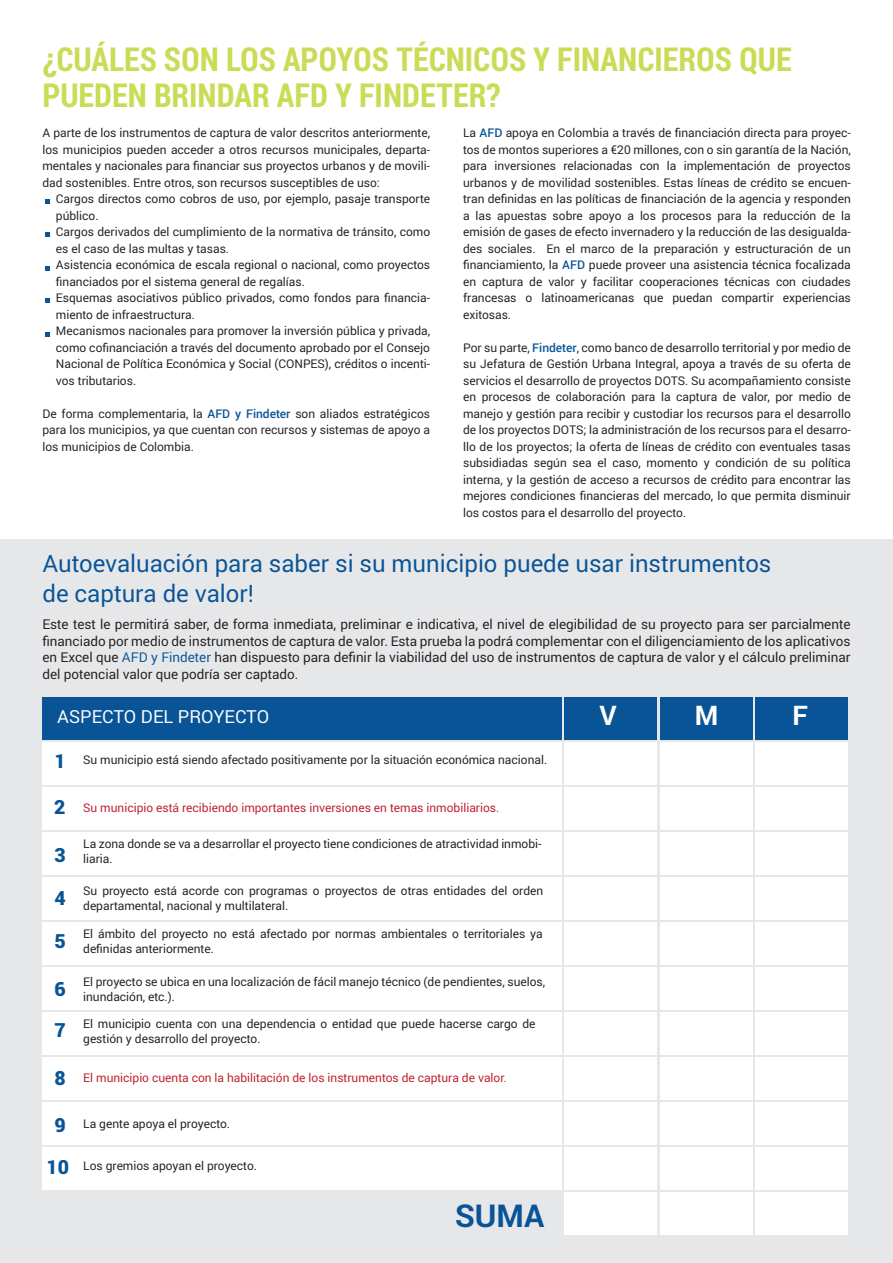
<style>
.page{position:relative;width:893px;height:1263px;background:#fff}
.page>*{position:absolute;margin:0;border:0;box-sizing:border-box;transform-origin:0 0}
.t1{font:700 33px/36px "Roboto Condensed";color:#cadc55}
.t2{font:700 31.5px "Roboto";color:#095497}
.t3{font:700 27px "Roboto";color:#fff}
.t4{font:24px/30px "Roboto";color:#095496}
.t5{font:900 19.5px/41.5px "Roboto";color:#095496}
.t6{font:18px "Roboto";color:#fff}
.t7{font:13.5px/16.5px "Roboto";color:#231f20;text-align:justify}
.t8{font:12px/16.5px "Roboto";color:#231f20}
.t9{font:12px "Roboto";color:#be1d2c}
.s1{font-weight:500;color:#095497}
.s2{color:#095497}
</style>
<div class="page">
<div style="left:0;top:540px;width:893px;height:723px;background:#e6e7e9"></div>
<div style="left:42px;top:697px;width:520px;height:42px;background:#095497"></div>
<div style="left:565px;top:697px;width:92px;height:42px;background:#095497"></div>
<div style="left:660px;top:697px;width:92px;height:42px;background:#095497"></div>
<div style="left:755px;top:697px;width:93px;height:42px;background:#095497"></div>
<div style="left:42px;top:742px;width:520px;height:42px;background:#fff"></div>
<div style="left:565px;top:742px;width:92px;height:42px;background:#fff"></div>
<div style="left:660px;top:742px;width:92px;height:42px;background:#fff"></div>
<div style="left:755px;top:742px;width:93px;height:42px;background:#fff"></div>
<div style="left:42px;top:787px;width:520px;height:42px;background:#fff"></div>
<div style="left:565px;top:787px;width:92px;height:42px;background:#fff"></div>
<div style="left:660px;top:787px;width:92px;height:42px;background:#fff"></div>
<div style="left:755px;top:787px;width:93px;height:42px;background:#fff"></div>
<div style="left:42px;top:832px;width:520px;height:42px;background:#fff"></div>
<div style="left:565px;top:832px;width:92px;height:42px;background:#fff"></div>
<div style="left:660px;top:832px;width:92px;height:42px;background:#fff"></div>
<div style="left:755px;top:832px;width:93px;height:42px;background:#fff"></div>
<div style="left:42px;top:877px;width:520px;height:42px;background:#fff"></div>
<div style="left:565px;top:877px;width:92px;height:42px;background:#fff"></div>
<div style="left:660px;top:877px;width:92px;height:42px;background:#fff"></div>
<div style="left:755px;top:877px;width:93px;height:42px;background:#fff"></div>
<div style="left:42px;top:922px;width:520px;height:42px;background:#fff"></div>
<div style="left:565px;top:922px;width:92px;height:42px;background:#fff"></div>
<div style="left:660px;top:922px;width:92px;height:42px;background:#fff"></div>
<div style="left:755px;top:922px;width:93px;height:42px;background:#fff"></div>
<div style="left:42px;top:967px;width:520px;height:42px;background:#fff"></div>
<div style="left:565px;top:967px;width:92px;height:42px;background:#fff"></div>
<div style="left:660px;top:967px;width:92px;height:42px;background:#fff"></div>
<div style="left:755px;top:967px;width:93px;height:42px;background:#fff"></div>
<div style="left:42px;top:1012px;width:520px;height:42px;background:#fff"></div>
<div style="left:565px;top:1012px;width:92px;height:42px;background:#fff"></div>
<div style="left:660px;top:1012px;width:92px;height:42px;background:#fff"></div>
<div style="left:755px;top:1012px;width:93px;height:42px;background:#fff"></div>
<div style="left:42px;top:1057px;width:520px;height:42px;background:#fff"></div>
<div style="left:565px;top:1057px;width:92px;height:42px;background:#fff"></div>
<div style="left:660px;top:1057px;width:92px;height:42px;background:#fff"></div>
<div style="left:755px;top:1057px;width:93px;height:42px;background:#fff"></div>
<div style="left:42px;top:1102px;width:520px;height:42px;background:#fff"></div>
<div style="left:565px;top:1102px;width:92px;height:42px;background:#fff"></div>
<div style="left:660px;top:1102px;width:92px;height:42px;background:#fff"></div>
<div style="left:755px;top:1102px;width:93px;height:42px;background:#fff"></div>
<div style="left:42px;top:1147px;width:520px;height:42px;background:#fff"></div>
<div style="left:565px;top:1147px;width:92px;height:42px;background:#fff"></div>
<div style="left:660px;top:1147px;width:92px;height:42px;background:#fff"></div>
<div style="left:755px;top:1147px;width:93px;height:42px;background:#fff"></div>
<div style="left:565px;top:1192px;width:92px;height:42px;background:#fff"></div>
<div style="left:660px;top:1192px;width:92px;height:42px;background:#fff"></div>
<div style="left:755px;top:1192px;width:93px;height:42px;background:#fff"></div>
<svg style="left:45px;top:200px;width:5px;height:4px"></svg>
<svg style="left:45px;top:233px;width:5px;height:4px"></svg>
<svg style="left:45px;top:266px;width:5px;height:4px"></svg>
<svg style="left:45px;top:299px;width:5px;height:4px"></svg>
<svg style="left:45px;top:332px;width:5px;height:4px"></svg>
<h1 class="t1" style="left:42px;top:40px;width:751px">¿CUÁLES SON LOS APOYOS TÉCNICOS Y FINANCIEROS QUE<br>PUEDEN BRINDAR AFD Y FINDETER?</h1>
<p class="t8" style="left:42px;top:124px;width:389px;text-align:justify">A parte de los instrumentos de captura de valor descritos anteriormente, los municipios pueden acceder a otros recursos municipales, departa&shy;mentales y nacionales para financiar sus proyectos urbanos y de movili&shy;dad sostenibles. Entre otros, son recursos susceptibles de uso:</p>
<p class="t8" style="left:56px;top:190px;width:376px">Cargos directos como cobros de uso, por ejemplo, pasaje transporte público.<br>Cargos derivados del cumplimiento de la normativa de tránsito, como es el caso de las multas y tasas.<br>Asistencia económica de escala regional o nacional, como proyectos financiados por el sistema general de regalías.<br>Esquemas asociativos público privados, como fondos para financia&shy;miento de infraestructura.<br>Mecanismos nacionales para promover la inversión pública y privada, como cofinanciación a través del documento aprobado por el Consejo Nacional de Política Económica y Social (CONPES), créditos o incenti&shy;vos tributarios.</p>
<p class="t8" style="left:42px;top:405px;width:389px;text-align:justify">De forma complementaria, la <span class="s1">AFD y Findeter</span> son aliados estratégicos para los municipios, ya que cuentan con recursos y sistemas de apoyo a los municipios de Colombia.</p>
<p class="t8" style="left:463px;top:124px;width:389px;text-align:justify">La <span class="s1">AFD</span> apoya en Colombia a través de financiación directa para proyec&shy;tos de montos superiores a €20 millones, con o sin garantía de la Nación, para inversiones relacionadas con la implementación de proyectos urbanos y de movilidad sostenibles. Estas líneas de crédito se encuen&shy;tran definidas en las políticas de financiación de la agencia y responden a las apuestas sobre apoyo a los procesos para la reducción de la emisión de gases de efecto invernadero y la reducción de las desigualda&shy;des sociales. En el marco de la preparación y estructuración de un financiamiento, la <span class="s1">AFD</span> puede proveer una asistencia técnica focalizada en captura de valor y facilitar cooperaciones técnicas con ciudades francesas o latinoamericanas que puedan compartir experiencias exitosas.</p>
<p class="t8" style="left:463px;top:339px;width:389px;text-align:justify">Por su parte, <span class="s1">Findeter</span>, como banco de desarrollo territorial y por medio de su Jefatura de Gestión Urbana Integral, apoya a través de su oferta de servicios el desarrollo de proyectos DOTS. Su acompañamiento consiste en procesos de colaboración para la captura de valor, por medio de manejo y gestión para recibir y custodiar los recursos para el desarrollo de los proyectos DOTS; la administración de los recursos para el desarro&shy;llo de los proyectos; la oferta de líneas de crédito con eventuales tasas subsidiadas según sea el caso, momento y condición de su política interna, y la gestión de acceso a recursos de crédito para encontrar las mejores condiciones financieras del mercado, lo que permita disminuir los costos para el desarrollo del proyecto.</p>
<h3 class="t4" style="left:42px;top:548px;width:731px">Autoevaluación para saber si su municipio puede usar instrumentos de captura de valor!</h3>
<p class="t7" style="left:42px;top:616px;width:810px">Este test le permitirá saber, de forma inmediata, preliminar e indicativa, el nivel de elegibilidad de su proyecto para ser parcialmente financiado por medio de instrumentos de captura de valor. Esta prueba la podrá complementar con el diligenciamiento de los aplicativos en Excel que <span class="s2">AFD y Findeter</span> han dispuesto para definir la viabilidad del uso de instrumentos de captura de valor y el cálculo preliminar del potencial valor que podría ser captado.</p>
<h3 class="t6" style="left:57px;top:704px;width:213px">ASPECTO DEL PROYECTO</h3>
<h3 class="t3" style="left:599px;top:697px;width:19px">V</h3>
<h3 class="t3" style="left:695px;top:697px;width:25px">M</h3>
<h3 class="t3" style="left:792px;top:697px;width:17px">F</h3>
<h3 class="t5" style="left:54px;top:740px;width:13px">1</h3>
<h3 class="t5" style="left:54px;top:786px;width:13px">2</h3>
<h3 class="t5" style="left:54px;top:833px;width:13px">3</h3>
<h3 class="t5" style="left:54px;top:877px;width:13px">4</h3>
<h3 class="t5" style="left:54px;top:920px;width:13px">5</h3>
<h3 class="t5" style="left:54px;top:967px;width:13px">6<br>7</h3>
<h3 class="t5" style="left:54px;top:1057px;width:13px">8</h3>
<h3 class="t5" style="left:47px;top:1103px;width:24px;line-height:42.2px;text-align:center">9<br>10</h3>
<p class="t8" style="left:83px;top:751px;width:465px">Su municipio está siendo afectado positivamente por la situación económica nacional.</p>
<p class="t9" style="left:83px;top:800px;width:418px">Su municipio está recibiendo importantes inversiones en temas inmobiliarios.</p>
<p class="t8" style="left:83px;top:836px;width:460px;line-height:15px">La zona donde se va a desarrollar el proyecto tiene condiciones de atractividad inmobi&shy;liaria.</p>
<p class="t8" style="left:83px;top:882px;width:462px;line-height:15px">Su proyecto está acorde con programas o proyectos de otras entidades del orden departamental, nacional y multilateral.</p>
<p class="t8" style="left:83px;top:926px;width:461px;line-height:15px">El ámbito del proyecto no está afectado por normas ambientales o territoriales ya definidas anteriormente.</p>
<p class="t8" style="left:83px;top:973px;width:463px;line-height:15px">El proyecto se ubica en una localización de fácil manejo técnico (de pendientes, suelos, inundación, etc.).</p>
<p class="t8" style="left:83px;top:1015px;width:454px;line-height:15px">El municipio cuenta con una dependencia o entidad que puede hacerse cargo de gestión y desarrollo del proyecto.</p>
<p class="t9" style="left:83px;top:1070px;width:425px">El municipio cuenta con la habilitación de los instrumentos de captura de valor.</p>
<p class="t8" style="left:83px;top:1115px;width:148px">La gente apoya el proyecto.</p>
<p class="t8" style="left:83px;top:1157px;width:175px">Los gremios apoyan el proyecto.</p>
<h2 class="t2" style="left:455px;top:1194px;width:91px">SUMA</h2>
</div>
